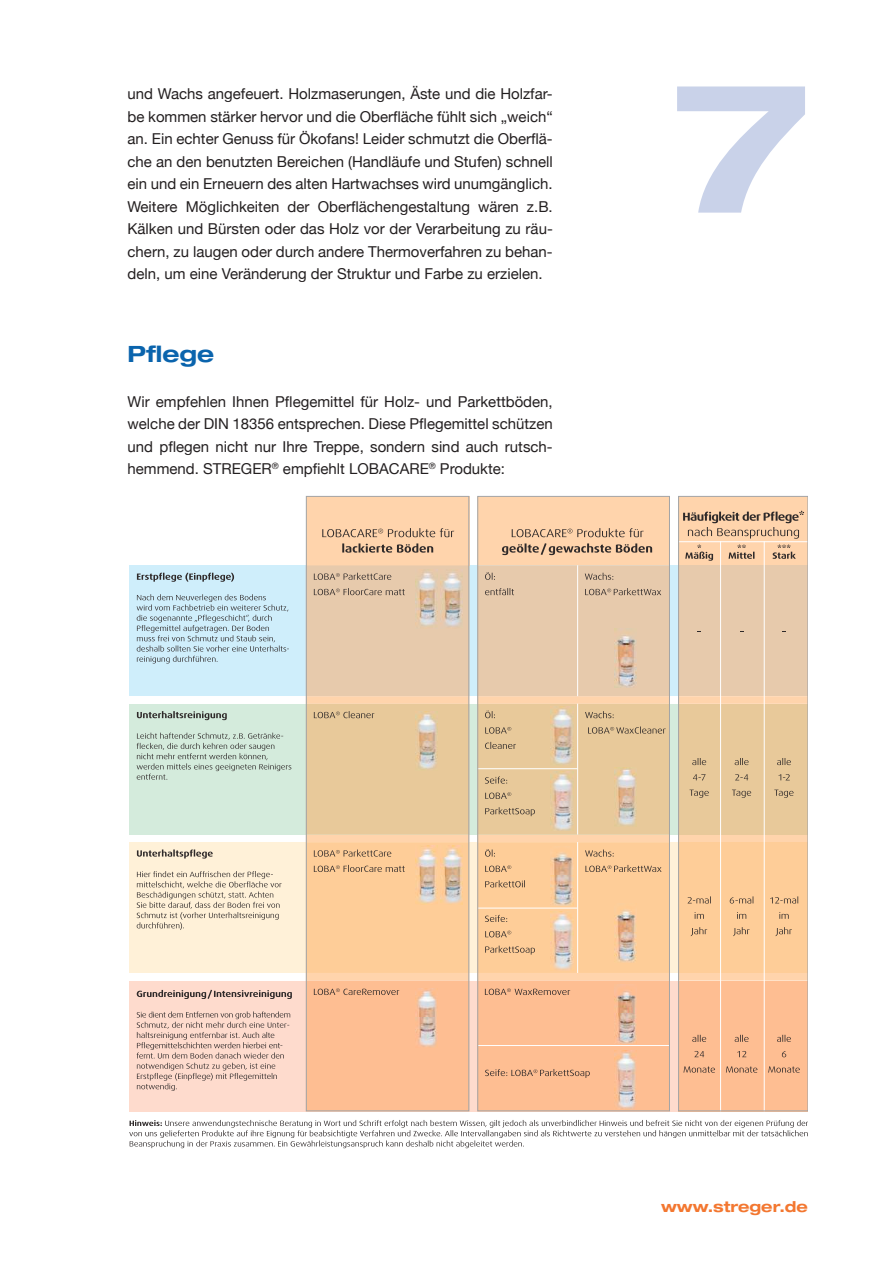
<style>
.page{position:relative;width:893px;height:1263px;background:#fff}
.page>*{position:absolute;margin:0;border:0;box-sizing:border-box;transform-origin:0 0}
.t1{font:700 expanded 181.65px "Helvetica Neue";color:#c9d2e9}
.t2{font:700 expanded 22.5px "Helvetica Neue";color:#0a64ad}
.t3{font:15px/22.5px "Helvetica Neue";color:#231f20;text-align:justify}
.t4{font:700 expanded 15px "Helvetica Neue";color:#f37730}
</style>
<div class="page">
<div style="left:129px;top:704px;width:679px;height:130px;background:#d4ebdc"></div>
<div style="left:129px;top:842px;width:679px;height:131px;background:#fff1d8"></div>
<div style="left:129px;top:565px;width:679px;height:131px;background:#cfeefb"></div>
<div style="left:129px;top:981px;width:679px;height:130px;background:#fedbcd"></div>
<svg style="left:129px;top:1120px;width:679px;height:28px"></svg>
<svg style="left:137px;top:733px;width:154px;height:47px"></svg>
<svg style="left:137px;top:711px;width:90px;height:9px"></svg>
<svg style="left:137px;top:871px;width:145px;height:59px"></svg>
<svg style="left:137px;top:849px;width:76px;height:9px"></svg>
<svg style="left:137px;top:1011px;width:153px;height:80px"></svg>
<svg style="left:137px;top:990px;width:155px;height:9px"></svg>
<svg style="left:137px;top:594px;width:152px;height:69px"></svg>
<svg style="left:137px;top:572px;width:97px;height:10px"></svg>
<svg style="left:678px;top:496px;width:130px;height:616px;background:#e9c39c"></svg>
<svg style="left:477px;top:496px;width:193px;height:616px;background:#edc59e"></svg>
<svg style="left:305px;top:496px;width:165px;height:616px;background:#efc79f"></svg>
<p class="t3" style="left:128px;top:84px;width:427px">und Wachs angefeuert. Holzmaserungen, Äste und die Holzfar&shy;be kommen stärker hervor und die Oberfläche fühlt sich „weich“ an. Ein echter Genuss für Ökofans! Leider schmutzt die Oberflä&shy;che an den benutzten Bereichen (Handläufe und Stufen) schnell ein und ein Erneuern des alten Hartwachses wird unumgänglich.<br>Weitere Möglichkeiten der Oberflächengestaltung wären z.B.<br>Kälken und Bürsten oder das Holz vor der Verarbeitung zu räu&shy;chern, zu laugen oder durch andere Thermoverfahren zu behan&shy;deln, um eine Veränderung der Struktur und Farbe zu erzielen.</p>
<h2 class="t2" style="left:128px;top:340px;width:88px">Pflege</h2>
<p class="t3" style="left:128px;top:391px;width:427px">Wir empfehlen Ihnen Pflegemittel für Holz- und Parkettböden, welche der DIN 18356 entsprechen. Diese Pflegemittel schützen und pflegen nicht nur Ihre Treppe, sondern sind auch rutsch&shy;hemmend. STREGER<sup>®</sup> empfiehlt LOBACARE<sup>®</sup> Produkte:</p>
<h1 class="t1" style="left:673px;top:34px;width:139px">7</h1>
<p class="t4" style="left:661px;top:1197px;width:148px">www.streger.de</p>
</div>
